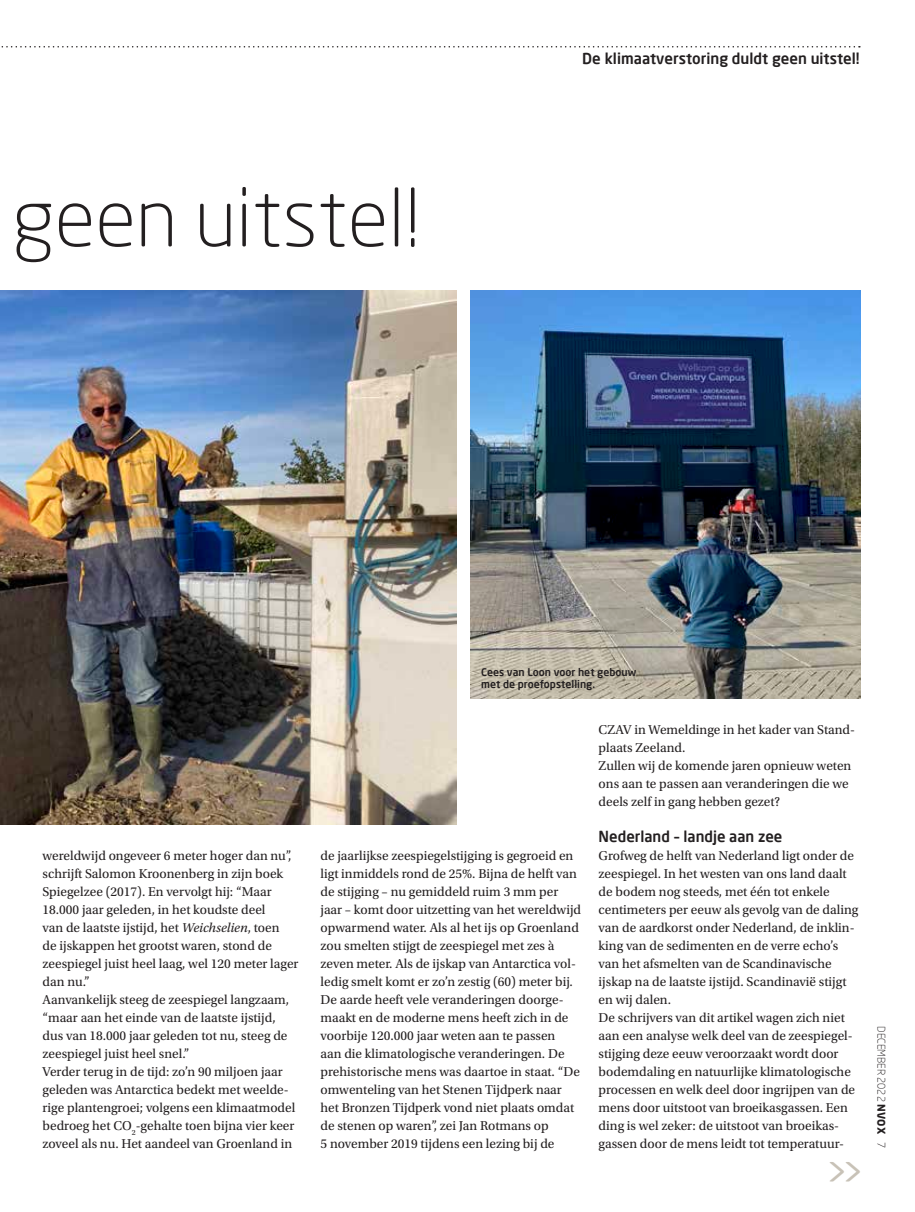
<style>
.page{position:relative;width:915px;height:1212px;background:#fff}
.page>*{position:absolute;margin:0;border:0;box-sizing:border-box;transform-origin:0 0}
.t1{font:300 79.5px "Neo Sans";color:#231f20}
.t2{font:39px "Neo Sans";color:#c8c2b7}
.t3{font:500 15px "Neo Sans";color:#231f20}
.t4{font:13.5px/18px "Utopia Std";color:#231f20}
.t5{font:500 10.5px/12px "Neo Sans";color:#231f20}
.t6{font:300 10.5px "Neo Sans";color:#231f20}
.s1{font-style:italic}
.s2{font-weight:700}
</style>
<div class="page">
<svg style="left:1px;top:46px;width:858px;height:2px"></svg>
<img style="left:0;top:291px;width:456px;height:533px">
<img style="left:470px;top:291px;width:390px;height:407px">
<h1 class="t1" style="left:12px;top:170px;width:410px">geen uitstel!</h1>
<p class="t3" style="left:582px;top:49px;width:279px">De klimaatverstoring duldt geen uitstel!</p>
<p class="t5" style="left:481px;top:666px;width:157px">Cees van Loon voor het gebouw met de proefopstelling.</p>
<p class="t4" style="left:43px;top:847px;width:257px">wereldwijd ongeveer 6 meter hoger dan nu”, schrijft Salomon Kroonenberg in zijn boek Spiegelzee (2017). En vervolgt hij: “Maar 18.000 jaar geleden, in het koudste deel<br>van de laatste ijstijd, het <span class="s1">Weichselien</span>, toen<br>de ijskappen het grootst waren, stond de zeespiegel juist heel laag, wel 120 meter lager dan nu.”<br>Aanvankelijk steeg de zeespiegel langzaam, “maar aan het einde van de laatste ijstijd, dus van 18.000 jaar geleden tot nu, steeg de zeespiegel juist heel snel.”<br>Verder terug in de tijd: zo’n 90 miljoen jaar geleden was Antarctica bedekt met weelde&shy;rige plantengroei; volgens een klimaatmodel bedroeg het CO<sub>2</sub>-gehalte toen bijna vier keer zoveel als nu. Het aandeel van Groenland in</p>
<p class="t4" style="left:320px;top:847px;width:262px">de jaarlijkse zeespiegelstijging is gegroeid en ligt inmiddels rond de 25%. Bijna de helft van de stijging – nu gemiddeld ruim 3 mm per jaar – komt door uitzetting van het wereldwijd opwarmend water. Als al het ijs op Groenland zou smelten stijgt de zeespiegel met zes à zeven meter. Als de ijskap van Antarctica vol&shy;ledig smelt komt er zo’n zestig (60) meter bij.<br>De aarde heeft vele veranderingen doorge&shy;maakt en de moderne mens heeft zich in de voorbije 120.000 jaar weten aan te passen<br>aan die klimatologische veranderingen. De prehistorische mens was daartoe in staat. “De omwenteling van het Stenen Tijdperk naar het Bronzen Tijdperk vond niet plaats omdat de stenen op waren”, zei Jan Rotmans op<br>5 november 2019 tijdens een lezing bij de</p>
<p class="t4" style="left:598px;top:721px;width:258px">CZAV in Wemeldinge in het kader van Stand&shy;plaats Zeeland.<br>Zullen wij de komende jaren opnieuw weten ons aan te passen aan veranderingen die we deels zelf in gang hebben gezet?</p>
<p class="t3" style="left:598px;top:827px;width:185px">Nederland – landje aan zee</p>
<p class="t4" style="left:598px;top:847px;width:261px">Grofweg de helft van Nederland ligt onder de zeespiegel. In het westen van ons land daalt de bodem nog steeds, met één tot enkele centimeters per eeuw als gevolg van de daling van de aardkorst onder Nederland, de inklin&shy;king van de sedimenten en de verre echo’s van het afsmelten van de Scandinavische ijskap na de laatste ijstijd. Scandinavië stijgt en wij dalen.<br>De schrijvers van dit artikel wagen zich niet aan een analyse welk deel van de zeespiegel&shy;stijging deze eeuw veroorzaakt wordt door bodemdaling en natuurlijke klimatologische processen en welk deel door ingrijpen van de mens door uitstoot van broeikasgassen. Een ding is wel zeker: de uitstoot van broeikas&shy;gassen door de mens leidt tot temperatuur-</p>
<h2 class="t2" style="left:824px;top:1148px;width:41px">&gt;&gt;</h2>
<p class="t6" style="left:887px;top:1026px;width:124px;rotate:90deg">DECEMBER 2022 <span class="s2">NVOX</span> 7</p>
</div>
